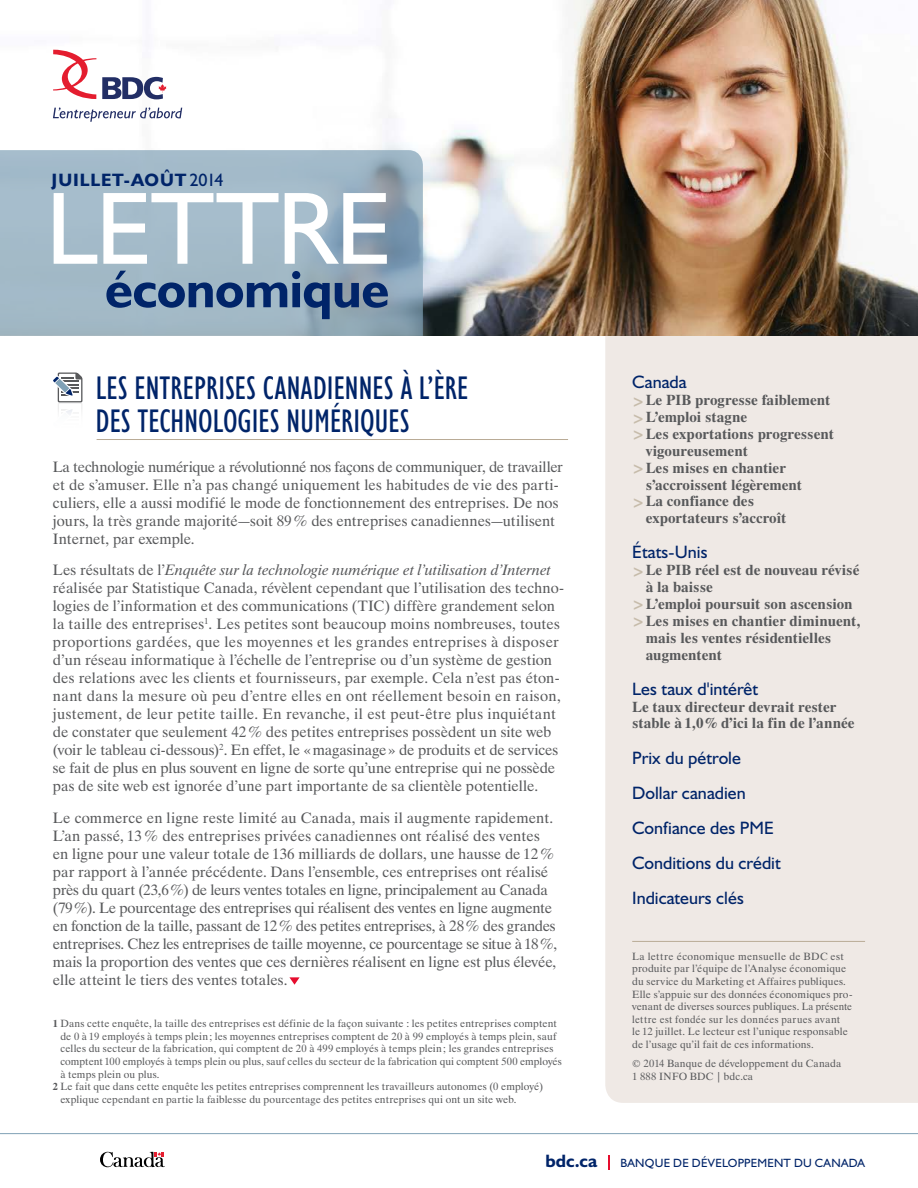
<style>
.page{position:relative;width:918px;height:1188px;background:#fff}
.page>*{position:absolute;margin:0;border:0;box-sizing:border-box;transform-origin:0 0}
.t1{font:103.5px "Humanist 521 BT";letter-spacing:-.015em;color:#fff}
.t2{font:700 52.5px "Humanist 521 BT";letter-spacing:-.005em;color:#002469}
.t3{font:condensed 33px/33px "Humanist 521 BT";letter-spacing:-.01em;color:#002469}
.t4{font:18px/35.1px "Humanist 521 BT";color:#002469}
.t5{font:700 18px "Humanist 521 BT";letter-spacing:.045em;color:#002469}
.t6{font:15px/18px "Dutch 801 BT";color:#58595b}
.t7{font:700 15px/16.8px "Dutch 801 BT";color:#58595b}
.t8{font:12px "Humanist 521 BT";letter-spacing:.02em;color:#002469}
.t9{font:10.5px/12.6px "Dutch 801 BT";letter-spacing:.01em;color:#58595b}
.s1{font-weight:400}
.s2{font-style:italic}
.s3{font-weight:700}
.s4{font-size:16.5px;color:#c7bcab}
</style>
<div class="page">
<hr style="left:97px;top:439px;width:471px;height:1px;background:#b9ab96">
<svg style="left:53px;top:373px;width:29px;height:34px"></svg>
<div style="left:605px;top:336px;width:313px;height:767px;background:#efe9e5"></div>
<svg style="left:289px;top:977px;width:11px;height:8px"></svg>
<hr style="left:632px;top:941px;width:233px;height:1px;background:#b9ab96">
<svg style="left:608px;top:1155px;width:2px;height:15px"></svg>
<hr style="left:0;top:1133px;width:918px;height:1px;background:#80a1b6">
<svg style="left:100px;top:1152px;width:65px;height:15px"></svg>
<img style="left:53px;top:0;width:865px;height:336px">
<svg style="left:53px;top:50px;width:43px;height:49px"></svg>
<svg style="left:102px;top:77px;width:64px;height:22px"></svg>
<svg style="left:53px;top:107px;width:129px;height:15px"></svg>
<svg style="left:0;top:150px;width:423px;height:186px;fill:#a3bac7"></svg>
<p class="t5" style="left:52px;top:168px;width:174px">JUILLET-AOÛT <span class="s1">2014</span></p>
<h1 class="t1" style="left:46px;top:165px;width:348px">LETTRE</h1>
<h2 class="t2" style="left:105px;top:257px;width:286px">économique</h2>
<h3 class="t3" style="left:96px;top:371px;width:375px">LES ENTREPRISES CANADIENNES À L’ÈRE<br>DES TECHNOLOGIES NUMÉRIQUES</h3>
<p class="t6" style="left:53px;top:457px;width:512px">La technologie numérique a révolutionné nos façons de communiquer, de travailler et de s’amuser. Elle n’a pas changé uniquement les habitudes de vie des parti&shy;culiers, elle a aussi modifié le mode de fonctionnement des entreprises. De nos jours, la très grande majorité—soit 89% des entreprises canadiennes—utilisent Internet, par exemple.</p>
<p class="t6" style="left:53px;top:561px;width:513px">Les résultats de l’<span class="s2">Enquête sur la technologie numérique et l’utilisation d’Internet </span>réalisée par Statistique Canada, révèlent cependant que l’utilisation des techno&shy;logies de l’information et des communications (TIC) diffère grandement selon la taille des entreprises<sup>1</sup>. Les petites sont beaucoup moins nombreuses, toutes proportions gardées, que les moyennes et les grandes entreprises à disposer d’un réseau informatique à l’échelle de l’entreprise ou d’un système de gestion des relations avec les clients et fournisseurs, par exemple. Cela n’est pas éton&shy;nant dans la mesure où peu d’entre elles en ont réellement besoin en raison, justement, de leur petite taille. En revanche, il est peut-être plus inquiétant de constater que seulement 42% des petites entreprises possèdent un site web (voir le tableau ci-dessous)<sup>2</sup>. En effet, le «magasinage» de produits et de services se fait de plus en plus souvent en ligne de sorte qu’une entreprise qui ne possède pas de site web est ignorée d’une part importante de sa clientèle potentielle.</p>
<p class="t6" style="left:53px;top:808px;width:506px">Le commerce en ligne reste limité au Canada, mais il augmente rapidement.<br>L’an passé, 13% des entreprises privées canadiennes ont réalisé des ventes en ligne pour une valeur totale de 136 milliards de dollars, une hausse de 12% par rapport à l’année précédente. Dans l’ensemble, ces entreprises ont réalisé près du quart (23,6%) de leurs ventes totales en ligne, principalement au Canada (79%). Le pourcentage des entreprises qui réalisent des ventes en ligne augmente en fonction de la taille, passant de 12% des petites entreprises, à 28% des grandes entreprises. Chez les entreprises de taille moyenne, ce pourcentage se situe à 18%, mais la proportion des ventes que ces dernières réalisent en ligne est plus élevée, elle atteint le tiers des ventes totales.</p>
<p class="t9" style="left:53px;top:1017px;width:506px"><span class="s3">1</span> Dans cette enquête, la taille des entreprises est définie de la façon suivante : les petites entreprises comptent</p>
<p class="t9" style="left:60px;top:1030px;width:498px">de 0 à 19 employés à temps plein; les moyennes entreprises comptent de 20 à 99 employés à temps plein, sauf</p>
<p class="t9" style="left:60px;top:1042px;width:495px">celles du secteur de la fabrication, qui comptent de 20 à 499 employés à temps plein; les grandes entreprises</p>
<p class="t9" style="left:60px;top:1055px;width:503px">comptent 100 employés à temps plein ou plus, sauf celles du secteur de la fabrication qui comptent 500 employés</p>
<p class="t9" style="left:60px;top:1068px;width:101px">à temps plein ou plus.</p>
<p class="t9" style="left:53px;top:1080px;width:492px"><span class="s3">2</span> Le fait que dans cette enquête les petites entreprises comprennent les travailleurs autonomes (0 employé)</p>
<p class="t9" style="left:60px;top:1093px;width:458px">explique cependant en partie la faiblesse du pourcentage des petites entreprises qui ont un site web.</p>
<p class="t4" style="left:632px;top:364px;width:56px">Canada</p>
<p class="t7" style="left:632px;top:391px;width:200px"><span class="s4">&gt;</span>Le PIB progresse faiblement</p>
<p class="t7" style="left:632px;top:408px;width:117px"><span class="s4">&gt;</span>L’emploi stagne</p>
<p class="t7" style="left:632px;top:425px;width:203px"><span class="s4">&gt;</span>Les exportations progressent</p>
<p class="t7" style="left:646px;top:442px;width:104px">vigoureusement</p>
<p class="t7" style="left:632px;top:459px;width:155px"><span class="s4">&gt;</span>Les mises en chantier</p>
<p class="t7" style="left:646px;top:476px;width:158px">s’accroissent légèrement</p>
<p class="t7" style="left:632px;top:493px;width:123px"><span class="s4">&gt;</span>La confiance des</p>
<p class="t7" style="left:646px;top:510px;width:142px">exportateurs s’accroît</p>
<p class="t4" style="left:632px;top:534px;width:77px">États-Unis</p>
<p class="t7" style="left:632px;top:561px;width:229px"><span class="s4">&gt;</span>Le PIB réel est de nouveau révisé</p>
<p class="t7" style="left:646px;top:578px;width:69px">à la baisse</p>
<p class="t7" style="left:632px;top:595px;width:222px"><span class="s4">&gt;</span>L’emploi poursuit son ascension</p>
<p class="t7" style="left:632px;top:612px;width:230px"><span class="s4">&gt;</span>Les mises en chantier diminuent,</p>
<p class="t7" style="left:646px;top:629px;width:187px">mais les ventes résidentielles</p>
<p class="t7" style="left:646px;top:646px;width:78px">augmentent</p>
<p class="t4" style="left:632px;top:671px;width:128px">Les taux d'intérêt</p>
<p class="t7" style="left:632px;top:698px;width:224px">Le taux directeur devrait rester stable à 1,0% d’ici la fin de l’année</p>
<p class="t4" style="left:632px;top:740px;width:150px">Prix du pétrole<br>Dollar canadien<br>Confiance des PME<br>Conditions du crédit<br>Indicateurs clés</p>
<p class="t9" style="left:632px;top:950px;width:222px">La lettre économique mensuelle de BDC est produite par l’équipe de l’Analyse économique du service du Marketing et Affaires publiques.<br>Elle s’appuie sur des données économiques pro&shy;venant de diverses sources publiques. La présente lettre est fondée sur les données parues avant<br>le 12 juillet. Le lecteur est l’unique responsable de l’usage qu’il fait de ces informations.</p>
<p class="t9" style="left:632px;top:1057px;width:211px">© 2014 Banque de développement du Canada<br>1 888 INFO BDC | bdc.ca</p>
<p class="t5" style="left:545px;top:1149px;width:53px">bdc.ca</p>
<p class="t8" style="left:620px;top:1155px;width:246px">BANQUE DE DÉVELOPPEMENT DU CANADA</p>
</div>
